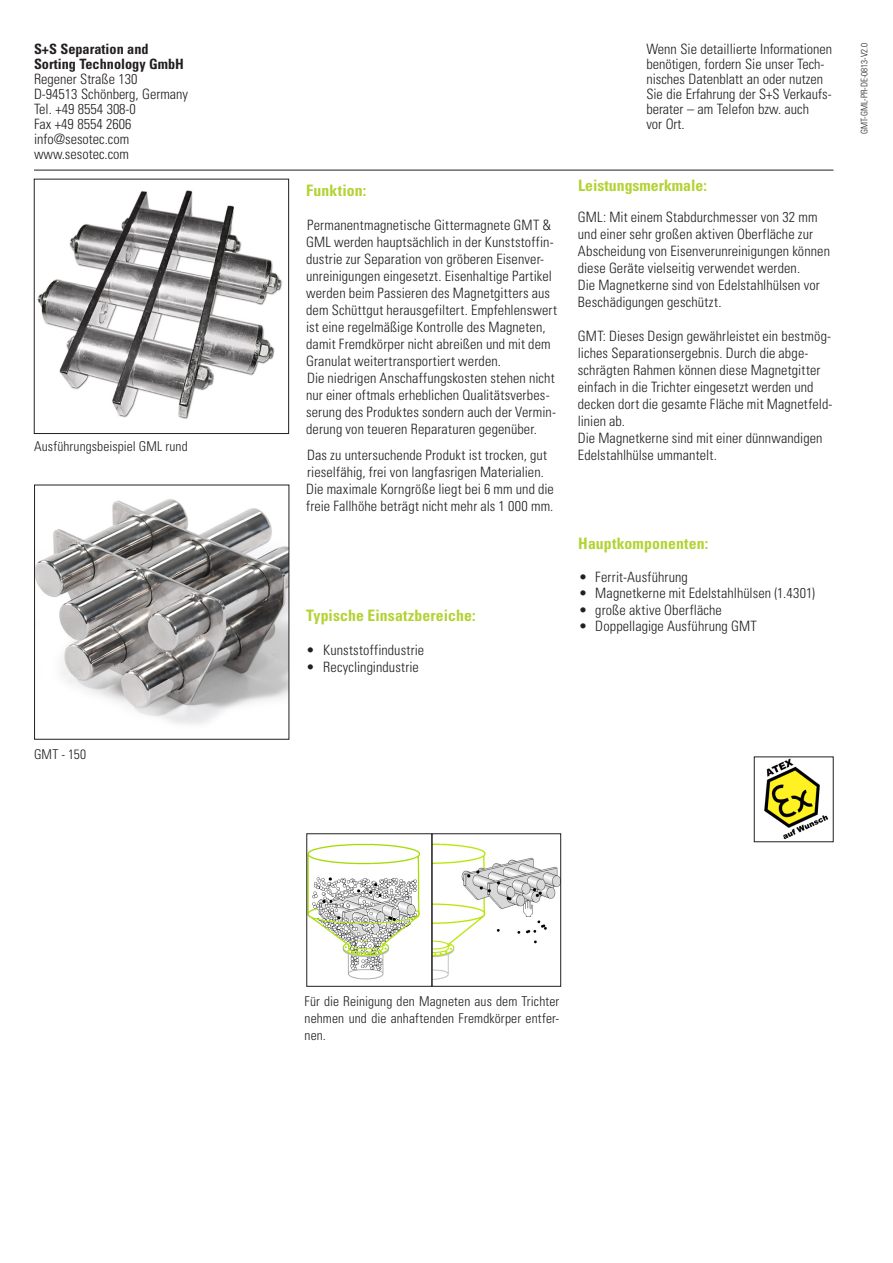
<style>
.page{position:relative;width:893px;height:1263px;background:#fff}
.page>*{position:absolute;margin:0;border:0;box-sizing:border-box;transform-origin:0 0}
.Fließtext{font:700 condensed 15.75px "Univers LT";color:#b3d234}
.Adresse{font:700 condensed 15.75px "Univers LT";letter-spacing:.005em;color:#b3d234}
.Aufzählung{font:300 condensed 14.25px/17px "Univers LT";letter-spacing:.005em;color:#231f20}
.Adresse-2{font:300 condensed 14.25px "Univers LT";letter-spacing:.01em;color:#231f20}
.Fließtext-2{font:300 condensed 14.25px "Univers LT";letter-spacing:.01em;color:#231f20}
.t1{font:700 condensed 14.25px "Univers LT";color:#231f20}
.Fließtext-3{font:300 condensed 13.5px/17px "Univers LT";letter-spacing:.01em;color:#231f20;text-align:justify}
.Adresse-3{font:300 condensed 13.5px "Univers LT";letter-spacing:.01em;color:#231f20}
.t2{font:300 condensed 9px "Univers LT";color:#231f20}
</style>
<div class="page">
<hr style="left:34px;top:170px;width:799px;height:1px;background:#231f20">
<img style="left:764px;top:759px;width:65px;height:80px">
<img style="left:309px;top:843px;width:111px;height:137px">
<div style="left:307px;top:833px;width:125px;height:153px;border:1px solid #231f20"></div>
<svg style="left:434px;top:843px;width:125px;height:137px"></svg>
<div style="left:432px;top:833px;width:129px;height:153px;border:1px solid #231f20"></div>
<img style="left:37px;top:190px;width:245px;height:229px">
<div style="left:34px;top:179px;width:255px;height:255px;border:1px solid #231f20"></div>
<img style="left:36px;top:499px;width:251px;height:225px">
<p class="t1" style="left:34px;top:40px;width:116px">S+S Separation and</p>
<p class="t1" style="left:34px;top:55px;width:151px">Sorting Technology GmbH</p>
<p class="Aufzählung" style="left:34px;top:70px;width:105px">Regener Straße 130</p>
<p class="Aufzählung" style="left:34px;top:85px;width:156px">D-94513 Schönberg, Germany</p>
<p class="Aufzählung" style="left:34px;top:100px;width:103px">Tel. +49 8554 308-0</p>
<p class="Aufzählung" style="left:34px;top:115px;width:99px">Fax +49 8554 2606</p>
<p class="Aufzählung" style="left:34px;top:130px;width:97px">info@sesotec.com</p>
<p class="Aufzählung" style="left:34px;top:145px;width:97px">www.sesotec.com</p>
<p class="Adresse-3" style="left:34px;top:438px;width:155px">Ausführungsbeispiel GML rund</p>
<p class="Adresse-3" style="left:34px;top:746px;width:54px">GMT - 150</p>
<p class="Fließtext" style="left:306px;top:180px;width:62px">Funktion:</p>
<p class="Aufzählung" style="left:306px;top:216px;width:252px">Permanentmagnetische Gittermagnete GMT &amp; GML werden hauptsächlich in der Kunststoffin&shy;dustrie zur Separation von gröberen Eisenver&shy;unreinigungen eingesetzt. Eisenhaltige Partikel werden beim Passieren des Magnetgitters aus dem Schüttgut herausgefiltert. Empfehlenswert ist eine regelmäßige Kontrolle des Magneten, damit Fremdkörper nicht abreißen und mit dem Granulat weitertransportiert werden.</p>
<p class="Aufzählung" style="left:306px;top:369px;width:251px">Die niedrigen Anschaffungskosten stehen nicht nur einer oftmals erheblichen Qualitätsverbes&shy;serung des Produktes sondern auch der Vermin&shy;derung von teueren Reparaturen gegenüber.</p>
<p class="Aufzählung" style="left:307px;top:446px;width:241px">Das zu untersuchende Produkt ist trocken, gut</p>
<p class="Aufzählung" style="left:306px;top:463px;width:249px">rieselfähig, frei von langfasrigen Materialien.<br>Die maximale Korngröße liegt bei 6 mm und die freie Fallhöhe beträgt nicht mehr als 1 000 mm.</p>
<p class="Fließtext" style="left:306px;top:606px;width:171px">Typische Einsatzbereiche:</p>
<p class="Fließtext-2" style="left:306px;top:641px;width:120px">• Kunststoffindustrie</p>
<p class="Fließtext-2" style="left:306px;top:658px;width:114px">• Recyclingindustrie</p>
<p class="Aufzählung" style="left:646px;top:41px;width:187px;line-height:15px">Wenn Sie detaillierte Informationen benötigen, fordern Sie unser Tech-</p>
<p class="Aufzählung" style="left:646px;top:70px;width:178px">nisches Datenblatt an oder nutzen</p>
<p class="Aufzählung" style="left:646px;top:85px;width:187px">Sie die Erfahrung der S+S Verkaufs-</p>
<p class="Aufzählung" style="left:646px;top:101px;width:164px;line-height:15px">berater – am Telefon bzw. auch vor Ort.</p>
<p class="Fließtext" style="left:578px;top:176px;width:130px">Leistungsmerkmale:</p>
<p class="Aufzählung" style="left:578px;top:208px;width:254px">GML: Mit einem Stabdurchmesser von 32 mm und einer sehr großen aktiven Oberfläche zur Abscheidung von Eisenverunreinigungen können diese Geräte vielseitig verwendet werden.</p>
<p class="Aufzählung" style="left:578px;top:276px;width:243px">Die Magnetkerne sind von Edelstahlhülsen vor<br>Beschädigungen geschützt.</p>
<p class="Aufzählung" style="left:578px;top:327px;width:256px">GMT: Dieses Design gewährleistet ein bestmög&shy;liches Separationsergebnis. Durch die abge&shy;schrägten Rahmen können diese Magnetgitter einfach in die Trichter eingesetzt werden und decken dort die gesamte Fläche mit Magnetfeld&shy;linien ab.</p>
<p class="Aufzählung" style="left:578px;top:429px;width:246px">Die Magnetkerne sind mit einer dünnwandigen<br>Edelstahlhülse ummantelt.</p>
<p class="Adresse" style="left:578px;top:533px;width:132px">Hauptkomponenten:</p>
<p class="Adresse-2" style="left:579px;top:568px;width:111px">• Ferrit-Ausführung</p>
<p class="Adresse-2" style="left:579px;top:585px;width:238px">• Magnetkerne mit Edelstahlhülsen (1.4301)</p>
<p class="Adresse-2" style="left:579px;top:601px;width:145px">• große aktive Oberfläche</p>
<p class="Adresse-2" style="left:579px;top:618px;width:180px">• Doppellagige Ausführung GMT</p>
<p class="t2" style="left:859px;top:134px;width:93px;rotate:-90deg">GMT-GML-PR-DE-0813-V2.0</p>
<p class="Fließtext-3" style="left:305px;top:993px;width:256px">Für die Reinigung den Magneten aus dem Trichter nehmen und die anhaftenden Fremdkörper entfer&shy;nen.</p>
</div>
